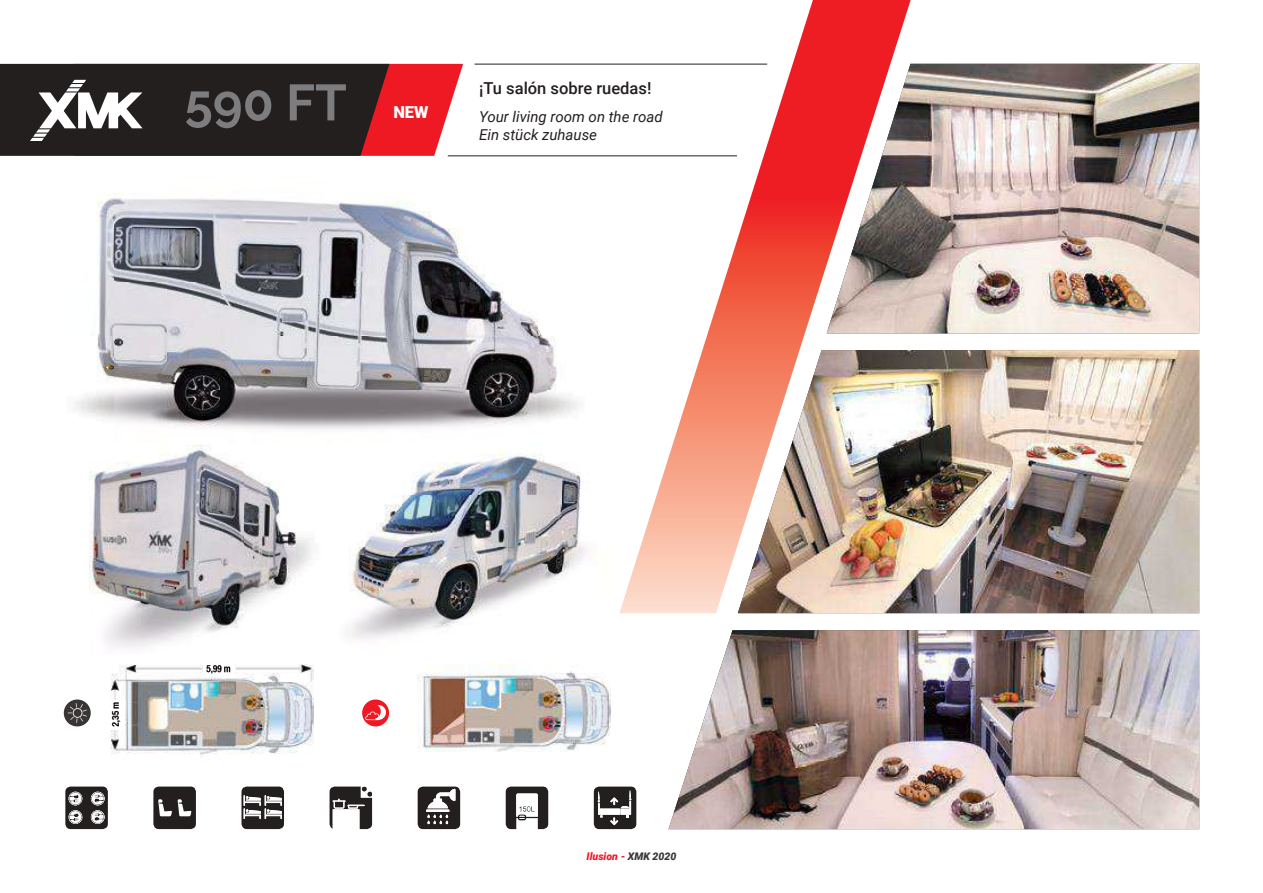
<style>
.page{position:relative;width:1263px;height:893px;background:#fff}
.page>*{position:absolute;margin:0;border:0;box-sizing:border-box;transform-origin:0 0}
.t1{font:700 50.85px "Raleway";color:#7d7c7e}
.t2{font:500 16.5px "Roboto";color:#241f1f}
.t3{font:900 16.5px "Roboto";color:#fff}
.t4{font:italic 15px/18px "Roboto";color:#241f1f}
.t5{font:italic 900 10.5px "Roboto";color:#ef1923}
.s1{color:#393535}
</style>
<div class="page">
<img style="left:349px;top:452px;width:238px;height:187px">
<img style="left:89px;top:444px;width:191px;height:53px">
<img style="left:89px;top:497px;width:223px;height:104px">
<img style="left:105px;top:601px;width:244px;height:47px">
<svg style="left:0;top:64px;width:463px;height:92px;background:#573133"></svg>
<svg style="left:418px;top:787px;width:42px;height:42px"></svg>
<svg style="left:506px;top:787px;width:42px;height:42px"></svg>
<svg style="left:65px;top:786px;width:43px;height:43px;background:#635f5f"></svg>
<svg style="left:153px;top:786px;width:43px;height:43px;background:#454141"></svg>
<svg style="left:330px;top:786px;width:42px;height:43px"></svg>
<svg style="left:241px;top:786px;width:43px;height:43px;background:#5d5a5a"></svg>
<svg style="left:594px;top:787px;width:42px;height:42px"></svg>
<hr style="left:475px;top:64px;width:292px;height:1px;background:#241f1f">
<hr style="left:448px;top:156px;width:289px;height:1px;background:#241f1f">
<img style="left:73px;top:193px;width:506px;height:237px">
<svg style="left:619px;top:0;width:292px;height:613px"></svg>
<svg style="left:64px;top:699px;width:27px;height:27px"></svg>
<svg style="left:68px;top:703px;width:19px;height:20px"></svg>
<svg style="left:362px;top:699px;width:27px;height:27px"></svg>
<svg style="left:365px;top:705px;width:22px;height:15px"></svg>
<img style="left:111px;top:665px;width:202px;height:91px">
<img style="left:417px;top:665px;width:194px;height:87px">
<img style="left:204px;top:665px;width:30px;height:11px">
<img style="left:111px;top:700px;width:13px;height:29px">
<img style="left:827px;top:64px;width:372px;height:269px">
<img style="left:738px;top:350px;width:461px;height:263px">
<img style="left:668px;top:630px;width:531px;height:199px">
<h1 class="t1" style="left:185px;top:73px;width:164px">590 FT</h1>
<p class="t2" style="left:479px;top:76px;width:174px">¡Tu salón sobre ruedas!</p>
<p class="t3" style="left:393px;top:101px;width:37px">NEW</p>
<p class="t4" style="left:479px;top:107px;width:185px">Your living room on the road<br>Ein stück zuhause</p>
<p class="t5" style="left:587px;top:849px;width:91px">Ilusion - <span class="s1">XMK 2020</span></p>
</div>
